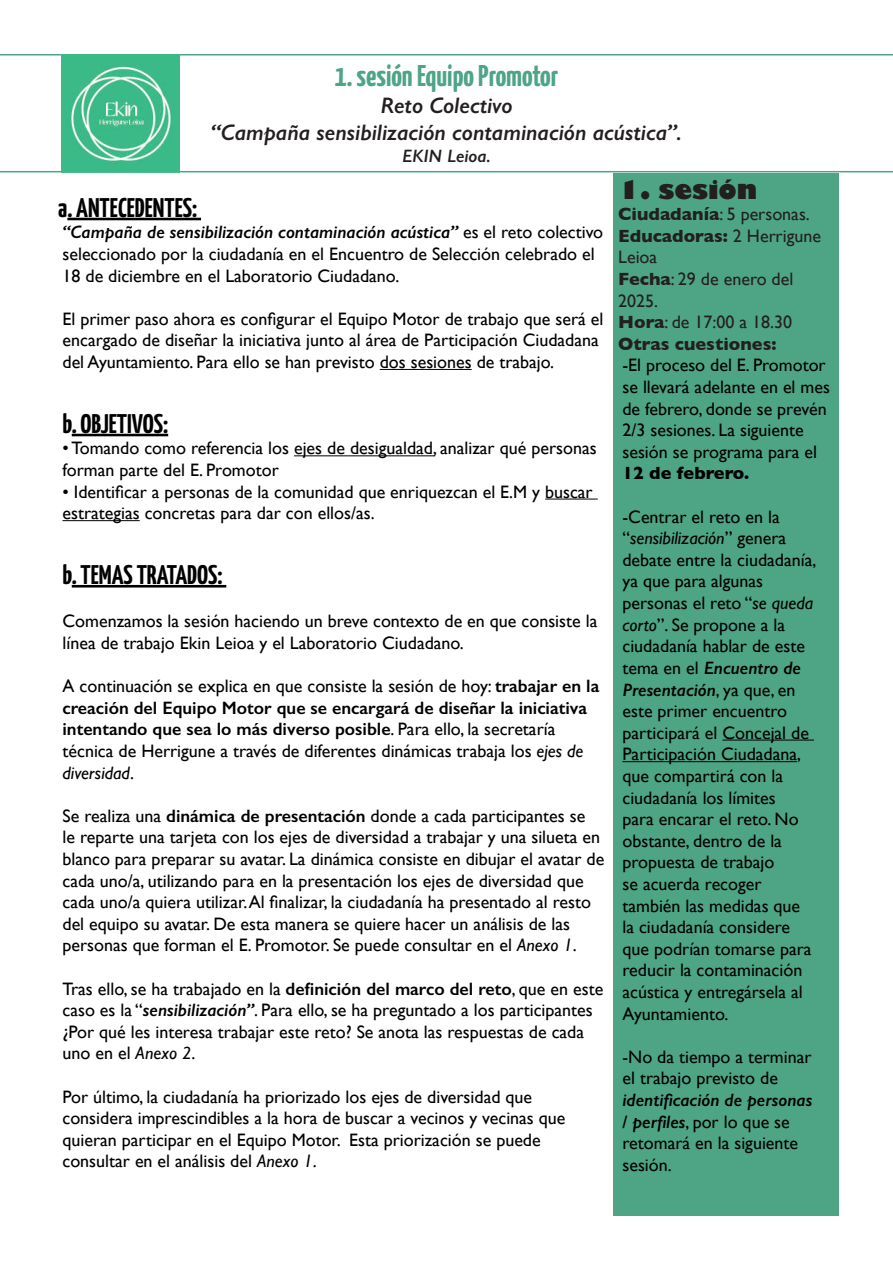
<style>
.page{position:relative;width:893px;height:1263px;background:#fff}
.page>*{position:absolute;margin:0;border:0;box-sizing:border-box;transform-origin:0 0}
.t1{font:700 30px "Yanone Kaffeesatz";color:#4da586}
.t2{font:700 27px "Yanone Kaffeesatz";color:#000002}
.t3{font:800 25.5px "Gill Sans";color:#231f20}
.t4{font:italic 600 22.5px/27px "Gill Sans";color:#231f20;text-align:center}
.t5{font:18px/21.6px "Gill Sans";color:#000002}
.t6{font:18px/21.6px "Gill Sans";color:#231f20}
.t7{font:700 18px "Gill Sans";color:#000002}
.t8{font:italic 600 18px "Gill Sans";color:#231f20}
.s1{font-weight:600;font-style:italic}
.s2{font-weight:600}
.s3{font-style:italic}
.s4{font-weight:700}
</style>
<div class="page">
<div style="left:614px;top:173px;width:225px;height:1043px;background:#4da586"></div>
<hr style="left:722px;top:740px;width:92px;height:1px;background:#000002">
<hr style="left:622px;top:761px;width:175px;height:1px;background:#000002">
<svg style="left:0;top:54px;width:893px;height:118px"></svg>
<img style="left:61px;top:54px;width:119px;height:118px">
<hr style="left:67px;top:218px;width:134px;height:2px;background:#000002">
<hr style="left:380px;top:369px;width:92px;height:1px;background:#000002">
<hr style="left:72px;top:434px;width:96px;height:2px;background:#000002">
<hr style="left:294px;top:455px;width:141px;height:1px;background:#000002">
<hr style="left:545px;top:499px;width:53px;height:1px;background:#000002">
<hr style="left:63px;top:520px;width:77px;height:1px;background:#000002">
<hr style="left:72px;top:585px;width:154px;height:2px;background:#000002">
<h1 class="t1" style="left:335px;top:58px;width:225px">1. sesión Equipo Promotor</h1>
<p class="t4" style="left:211px;top:92px;width:473px">Reto Colectivo<br>“Campaña sensibilización contaminación acústica”.</p>
<p class="t8" style="left:402px;top:145px;width:90px">EKIN Leioa.</p>
<h2 class="t2" style="left:58px;top:191px;width:140px">a. ANTECEDENTES:</h2>
<p class="t5" style="left:63px;top:221px;width:542px"><span class="s1">“Campaña de sensibilización contaminación acústica”</span> es el reto colectivo seleccionado por la ciudadanía en el Encuentro de Selección celebrado el<br>18 de diciembre en el Laboratorio Ciudadano.</p>
<p class="t5" style="left:63px;top:308px;width:542px">El primer paso ahora es configurar el Equipo Motor de trabajo que será el encargado de diseñar la iniciativa junto al área de Participación Ciudadana del Ayuntamiento. Para ello se han previsto dos sesiones de trabajo.</p>
<h2 class="t2" style="left:63px;top:407px;width:107px">b. OBJETIVOS:</h2>
<p class="t5" style="left:63px;top:437px;width:536px">• Tomando como referencia los ejes de desigualdad, analizar qué personas forman parte del E. Promotor</p>
<p class="t5" style="left:63px;top:481px;width:532px">• Identificar a personas de la comunidad que enriquezcan el E.M y buscar estrategias concretas para dar con ellos/as.</p>
<h2 class="t2" style="left:63px;top:558px;width:161px">b. TEMAS TRATADOS:</h2>
<p class="t5" style="left:63px;top:610px;width:536px">Comenzamos la sesión haciendo un breve contexto de en que consiste la línea de trabajo Ekin Leioa y el Laboratorio Ciudadano.</p>
<p class="t5" style="left:63px;top:675px;width:538px">A continuación se explica en que consiste la sesión de hoy: <span class="s2">trabajar en la creación del Equipo Motor que se encargará de diseñar la iniciativa intentando que sea lo más diverso posible</span>. Para ello, la secretaría técnica de Herrigune a través de diferentes dinámicas trabaja los <span class="s3">ejes de diversidad</span>.</p>
<p class="t5" style="left:63px;top:805px;width:543px">Se realiza una <span class="s2">dinámica de presentación</span> donde a cada participantes se<br>le reparte una tarjeta con los ejes de diversidad a trabajar y una silueta en blanco para preparar su avatar. La dinámica consiste en dibujar el avatar de cada uno/a, utilizando para en la presentación los ejes de diversidad que cada uno/a quiera utilizar. Al finalizar, la ciudadanía ha presentado al resto del equipo su avatar. De esta manera se quiere hacer un análisis de las personas que forman el E. Promotor. Se puede consultar en el <span class="s3">Anexo 1</span>.</p>
<p class="t5" style="left:63px;top:977px;width:542px">Tras ello, se ha trabajado en la <span class="s2">definición del marco del reto</span>, que en este caso es la “<span class="s1">sensibilización”</span>. Para ello, se ha preguntado a los participantes ¿Por qué les interesa trabajar este reto? Se anota las respuestas de cada uno en el <span class="s3">Anexo 2</span>.</p>
<p class="t5" style="left:63px;top:1085px;width:504px">Por último, la ciudadanía ha priorizado los ejes de diversidad que considera imprescindibles a la hora de buscar a vecinos y vecinas que quieran participar en el Equipo Motor. Esta priorización se puede consultar en el análisis del <span class="s3">Anexo 1</span>.</p>
<h3 class="t3" style="left:618px;top:169px;width:141px">1. sesión</h3>
<p class="t6" style="left:618px;top:203px;width:204px"><span class="s4">Ciudadanía</span>: 5 personas.<br><span class="s4">Educadoras:</span> 2 Herrigune<br>Leioa<br><span class="s4">Fecha</span>: 29 de enero del<br>2025.<br><span class="s4">Hora</span>: de 17:00 a 18.30<br><span class="s4">Otras cuestiones:</span></p>
<p class="t5" style="left:622px;top:354px;width:209px">-El proceso del E. Promotor se llevará adelante en el mes de febrero, donde se prevén<br>2/3 sesiones. La siguiente sesión se programa para el</p>
<p class="t7" style="left:622px;top:459px;width:128px">12 de febrero.</p>
<p class="t5" style="left:622px;top:506px;width:195px">-Centrar el reto en la “<span class="s3">sensibilización</span>” genera debate entre la ciudadanía, ya que para algunas personas el reto “<span class="s3">se queda corto</span>”. Se propone a la ciudadanía hablar de este tema en el <span class="s1">Encuentro de<br>Presentación</span>, ya que, en este primer encuentro participará el Concejal de<br>Participación Ciudadana, que compartirá con la ciudadanía los límites<br>para encarar el reto. No obstante, dentro de la propuesta de trabajo<br>se acuerda recoger también las medidas que<br>la ciudadanía considere que podrían tomarse para reducir la contaminación acústica y entregársela al<br>Ayuntamiento.</p>
<p class="t5" style="left:622px;top:1046px;width:191px">-No da tiempo a terminar el trabajo previsto de</p>
<p class="t5" style="left:622px;top:1089px;width:191px"><span class="s1">identificación de personas / perfiles</span>, por lo que se retomará en la siguiente sesión.</p>
</div>
